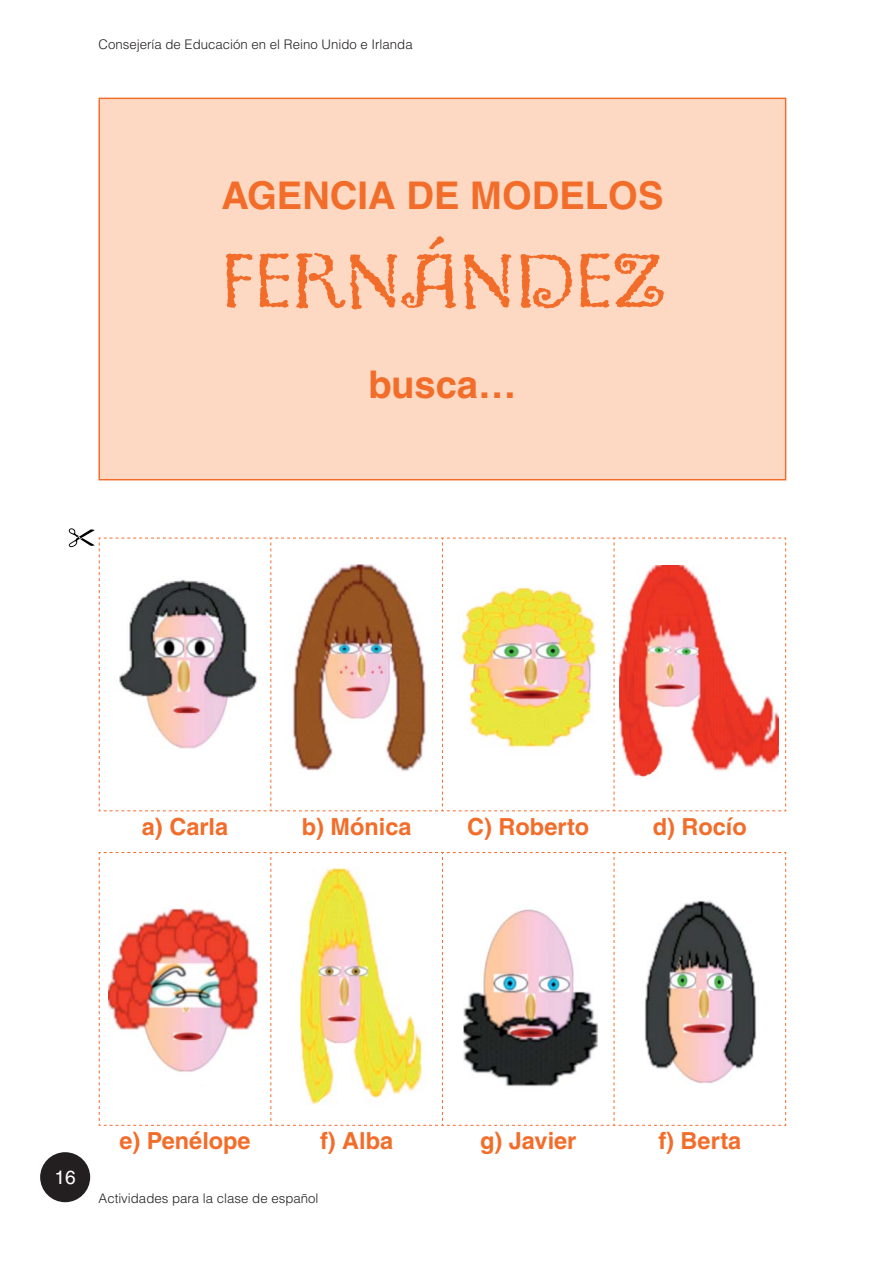
<style>
.page{position:relative;width:893px;height:1265px;background:#fff}
.page>*{position:absolute;margin:0;border:0;box-sizing:border-box;transform-origin:0 0}
.t1{font:80.85px "Greymantle MVB";color:#f36d2a}
.t2{font:700 38.25px "Helvetica";color:#f36d2a}
.t3{font:700 23.55px "Helvetica";color:#f36d2a}
.t4{font:19.05px "Helvetica";color:#fff}
.t5{font:300 13.2px "Helvetica";color:#231f20}
</style>
<div class="page">
<div style="left:40px;top:1152px;width:50px;height:50px;background:#231f20;border-radius:50%"></div>
<div style="left:99px;top:98px;width:686px;height:382px;background:#fdd9c4"></div>
<svg style="left:98px;top:852px;width:688px;height:274px"></svg>
<hr style="left:98px;top:98px;width:173px;height:1px;background:#f36d2a">
<hr style="left:98px;top:99px;width:2px;height:380px;background:#f36d2a">
<hr style="left:271px;top:98px;width:515px;height:1px;background:#f36d2a">
<hr style="left:784px;top:99px;width:2px;height:380px;background:#f36d2a">
<hr style="left:98px;top:479px;width:688px;height:1px;background:#f36d2a">
<img style="left:109px;top:858px;width:154px;height:258px">
<img style="left:277px;top:858px;width:158px;height:258px">
<img style="left:448px;top:858px;width:158px;height:258px">
<img style="left:620px;top:858px;width:158px;height:258px">
<svg style="left:69px;top:528px;width:717px;height:283px"></svg>
<p class="t5" style="left:98px;top:40px;width:316px">Consejería de Educación en el Reino Unido e Irlanda</p>
<h2 class="t2" style="left:221px;top:182px;width:443px">AGENCIA DE MODELOS</h2>
<h1 class="t1" style="left:221px;top:248px;width:444px">FERNÁNDEZ</h1>
<h2 class="t2" style="left:368px;top:371px;width:149px">busca…</h2>
<h3 class="t3" style="left:142px;top:818px;width:88px">a) Carla</h3>
<h3 class="t3" style="left:302px;top:818px;width:111px">b) Mónica</h3>
<h3 class="t3" style="left:467px;top:818px;width:123px">C) Roberto</h3>
<h3 class="t3" style="left:652px;top:818px;width:96px">d) Rocío</h3>
<h3 class="t4" style="left:55px;top:1170px;width:23px">16</h3>
<h3 class="t3" style="left:119px;top:1132px;width:133px">e) Penélope</h3>
<h3 class="t3" style="left:320px;top:1132px;width:75px">f) Alba</h3>
<h3 class="t3" style="left:480px;top:1132px;width:98px">g) Javier</h3>
<h3 class="t3" style="left:658px;top:1132px;width:84px">f) Berta</h3>
<p class="t5" style="left:98px;top:1193px;width:221px">Actividades para la clase de español</p>
</div>
